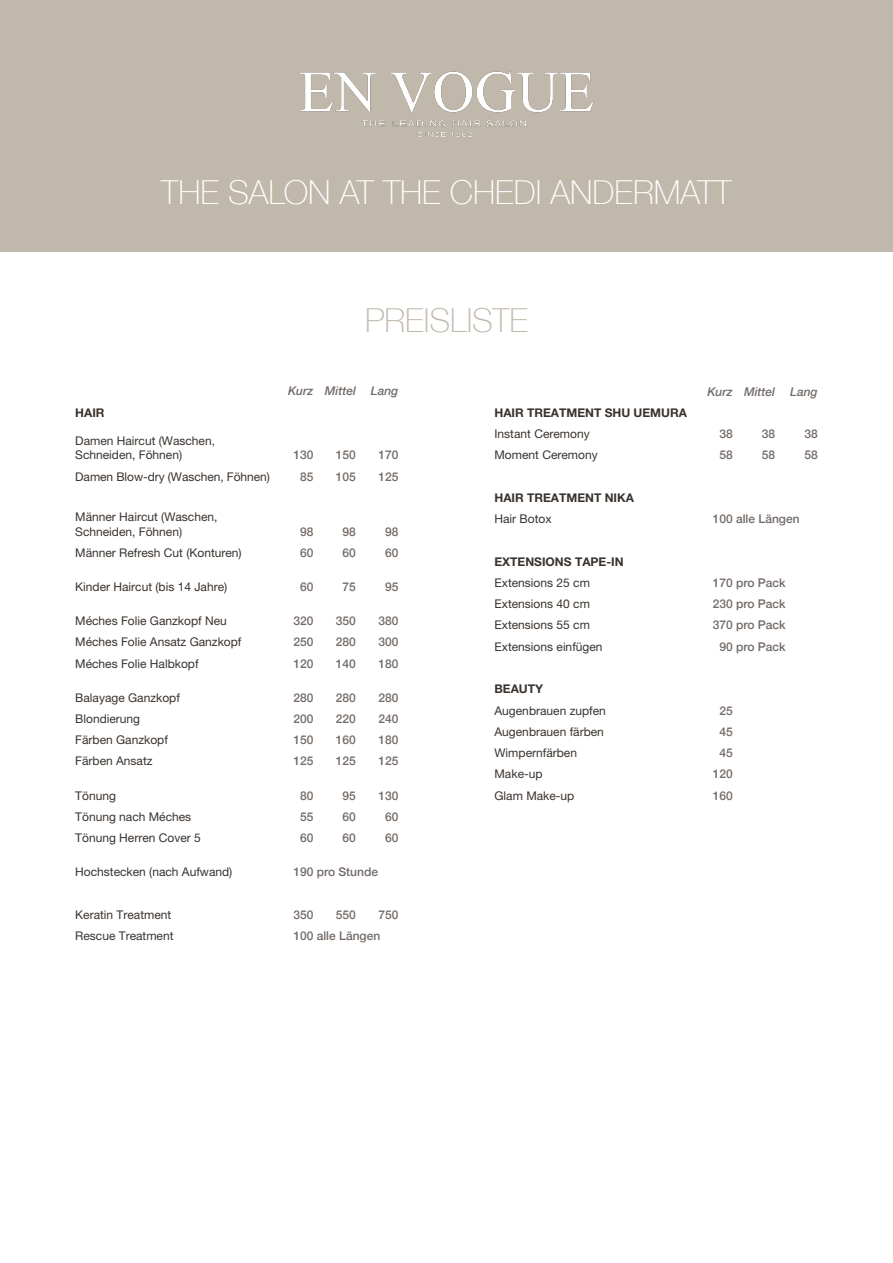
<style>
.page{position:relative;width:893px;height:1263px;background:#fff}
.page>*{position:absolute;margin:0;border:0;box-sizing:border-box;transform-origin:0 0}
.t1{font:100 33px "Helvetica Neue";color:#fff}
.t2{font:100 33px "Helvetica Neue";color:#c1b8ac}
.t3{font:12px/14.4px "Helvetica Neue LT Pro";color:#39322d}
.t4{font:500 12px "Helvetica Neue";color:#736b67}
.t5{font:700 12px "Helvetica Neue LT Pro";color:#39322d}
.t6{font:italic 500 12px "Helvetica Neue";color:#736b67}
</style>
<div class="page">
<div style="left:0;top:0;width:893px;height:251px;background:#c1b8ac"></div>
<img style="left:300px;top:71px;width:294px;height:66px">
<h1 class="t1" style="left:161px;top:167px;width:572px">THE SALON AT THE CHEDI ANDERMATT</h1>
<h1 class="t2" style="left:365px;top:295px;width:164px">PREISLISTE</h1>
<p class="t6" style="left:288px;top:381px;width:112px">Kurz Mittel Lang</p>
<p class="t6" style="left:707px;top:381px;width:112px">Kurz Mittel Lang</p>
<p class="t5" style="left:75px;top:405px;width:31px">HAIR</p>
<p class="t3" style="left:75px;top:433px;width:141px">Damen Haircut (Waschen,<br>Schneiden, Föhnen)</p>
<p class="t4" style="left:293px;top:445px;width:22px">130</p>
<p class="t4" style="left:336px;top:445px;width:22px">150</p>
<p class="t4" style="left:378px;top:445px;width:22px">170</p>
<p class="t3" style="left:75px;top:469px;width:196px">Damen Blow-dry (Waschen, Föhnen)</p>
<p class="t4" style="left:300px;top:467px;width:15px">85</p>
<p class="t4" style="left:336px;top:467px;width:22px">105</p>
<p class="t4" style="left:378px;top:467px;width:22px">125</p>
<p class="t3" style="left:75px;top:510px;width:144px">Männer Haircut (Waschen,<br>Schneiden, Föhnen)</p>
<p class="t4" style="left:300px;top:522px;width:15px">98</p>
<p class="t4" style="left:343px;top:522px;width:15px">98</p>
<p class="t4" style="left:385px;top:522px;width:15px">98</p>
<p class="t3" style="left:75px;top:545px;width:168px">Männer Refresh Cut (Konturen)</p>
<p class="t4" style="left:300px;top:543px;width:15px">60</p>
<p class="t4" style="left:343px;top:543px;width:15px">60</p>
<p class="t4" style="left:385px;top:543px;width:15px">60</p>
<p class="t3" style="left:75px;top:579px;width:154px">Kinder Haircut (bis 14 Jahre)</p>
<p class="t4" style="left:300px;top:577px;width:15px">60</p>
<p class="t4" style="left:343px;top:577px;width:15px">75</p>
<p class="t4" style="left:385px;top:577px;width:15px">95</p>
<p class="t3" style="left:75px;top:613px;width:153px">Méches Folie Ganzkopf Neu</p>
<p class="t4" style="left:293px;top:611px;width:22px">320</p>
<p class="t4" style="left:336px;top:611px;width:22px">350</p>
<p class="t4" style="left:378px;top:611px;width:22px">380</p>
<p class="t3" style="left:75px;top:635px;width:168px">Méches Folie Ansatz Ganzkopf</p>
<p class="t4" style="left:293px;top:632px;width:22px">250</p>
<p class="t4" style="left:336px;top:632px;width:22px">280</p>
<p class="t4" style="left:378px;top:632px;width:22px">300</p>
<p class="t3" style="left:75px;top:656px;width:125px">Méches Folie Halbkopf</p>
<p class="t4" style="left:293px;top:654px;width:22px">120</p>
<p class="t4" style="left:336px;top:654px;width:22px">140</p>
<p class="t4" style="left:378px;top:654px;width:22px">180</p>
<p class="t3" style="left:75px;top:690px;width:106px">Balayage Ganzkopf</p>
<p class="t4" style="left:293px;top:688px;width:22px">280</p>
<p class="t4" style="left:336px;top:688px;width:22px">280</p>
<p class="t4" style="left:378px;top:688px;width:22px">280</p>
<p class="t3" style="left:75px;top:711px;width:66px">Blondierung</p>
<p class="t4" style="left:293px;top:709px;width:22px">200</p>
<p class="t4" style="left:336px;top:709px;width:22px">220</p>
<p class="t4" style="left:378px;top:709px;width:22px">240</p>
<p class="t3" style="left:75px;top:733px;width:94px">Färben Ganzkopf</p>
<p class="t4" style="left:293px;top:730px;width:22px">150</p>
<p class="t4" style="left:336px;top:730px;width:22px">160</p>
<p class="t4" style="left:378px;top:730px;width:22px">180</p>
<p class="t3" style="left:75px;top:754px;width:79px">Färben Ansatz</p>
<p class="t4" style="left:293px;top:751px;width:22px">125</p>
<p class="t4" style="left:336px;top:751px;width:22px">125</p>
<p class="t4" style="left:378px;top:751px;width:22px">125</p>
<p class="t3" style="left:75px;top:788px;width:42px">Tönung</p>
<p class="t4" style="left:300px;top:785px;width:15px">80</p>
<p class="t4" style="left:343px;top:785px;width:15px">95</p>
<p class="t4" style="left:378px;top:785px;width:22px">130</p>
<p class="t3" style="left:75px;top:809px;width:118px">Tönung nach Méches</p>
<p class="t4" style="left:300px;top:807px;width:15px">55</p>
<p class="t4" style="left:343px;top:807px;width:15px">60</p>
<p class="t4" style="left:385px;top:807px;width:15px">60</p>
<p class="t3" style="left:75px;top:830px;width:127px">Tönung Herren Cover 5</p>
<p class="t4" style="left:300px;top:828px;width:15px">60</p>
<p class="t4" style="left:343px;top:828px;width:15px">60</p>
<p class="t4" style="left:385px;top:828px;width:15px">60</p>
<p class="t3" style="left:75px;top:864px;width:159px">Hochstecken (nach Aufwand)</p>
<p class="t4" style="left:293px;top:862px;width:86px">190 pro Stunde</p>
<p class="t3" style="left:75px;top:907px;width:98px">Keratin Treatment</p>
<p class="t4" style="left:293px;top:905px;width:22px">350</p>
<p class="t4" style="left:336px;top:905px;width:22px">550</p>
<p class="t4" style="left:378px;top:905px;width:22px">750</p>
<p class="t3" style="left:75px;top:928px;width:100px">Rescue Treatment</p>
<p class="t4" style="left:293px;top:926px;width:88px">100 alle Längen</p>
<p class="t5" style="left:494px;top:405px;width:194px">HAIR TREATMENT SHU UEMURA</p>
<p class="t3" style="left:494px;top:426px;width:97px">Instant Ceremony</p>
<p class="t4" style="left:719px;top:424px;width:15px">38</p>
<p class="t4" style="left:762px;top:424px;width:15px">38</p>
<p class="t4" style="left:804px;top:424px;width:15px">38</p>
<p class="t3" style="left:494px;top:448px;width:105px">Moment Ceremony</p>
<p class="t4" style="left:719px;top:445px;width:15px">58</p>
<p class="t4" style="left:762px;top:445px;width:15px">58</p>
<p class="t4" style="left:804px;top:445px;width:15px">58</p>
<p class="t5" style="left:494px;top:490px;width:141px">HAIR TREATMENT NIKA</p>
<p class="t3" style="left:494px;top:511px;width:59px">Hair Botox</p>
<p class="t4" style="left:713px;top:509px;width:88px">100 alle Längen</p>
<p class="t5" style="left:494px;top:554px;width:131px">EXTENSIONS TAPE-IN</p>
<p class="t3" style="left:494px;top:575px;width:97px">Extensions 25 cm</p>
<p class="t4" style="left:713px;top:573px;width:74px">170 pro Pack</p>
<p class="t3" style="left:494px;top:596px;width:97px">Extensions 40 cm</p>
<p class="t4" style="left:713px;top:594px;width:74px">230 pro Pack</p>
<p class="t3" style="left:494px;top:618px;width:97px">Extensions 55 cm</p>
<p class="t4" style="left:713px;top:615px;width:74px">370 pro Pack</p>
<p class="t3" style="left:494px;top:639px;width:110px">Extensions einfügen</p>
<p class="t4" style="left:719px;top:637px;width:68px">90 pro Pack</p>
<p class="t5" style="left:494px;top:681px;width:50px">BEAUTY</p>
<p class="t3" style="left:494px;top:703px;width:113px">Augenbrauen zupfen</p>
<p class="t4" style="left:719px;top:700px;width:15px">25</p>
<p class="t3" style="left:494px;top:724px;width:111px">Augenbrauen färben</p>
<p class="t4" style="left:719px;top:722px;width:15px">45</p>
<p class="t3" style="left:494px;top:745px;width:84px">Wimpernfärben</p>
<p class="t4" style="left:719px;top:743px;width:15px">45</p>
<p class="t3" style="left:494px;top:767px;width:50px">Make-up</p>
<p class="t4" style="left:713px;top:764px;width:22px">120</p>
<p class="t3" style="left:494px;top:788px;width:81px">Glam Make-up</p>
<p class="t4" style="left:713px;top:786px;width:22px">160</p>
</div>
